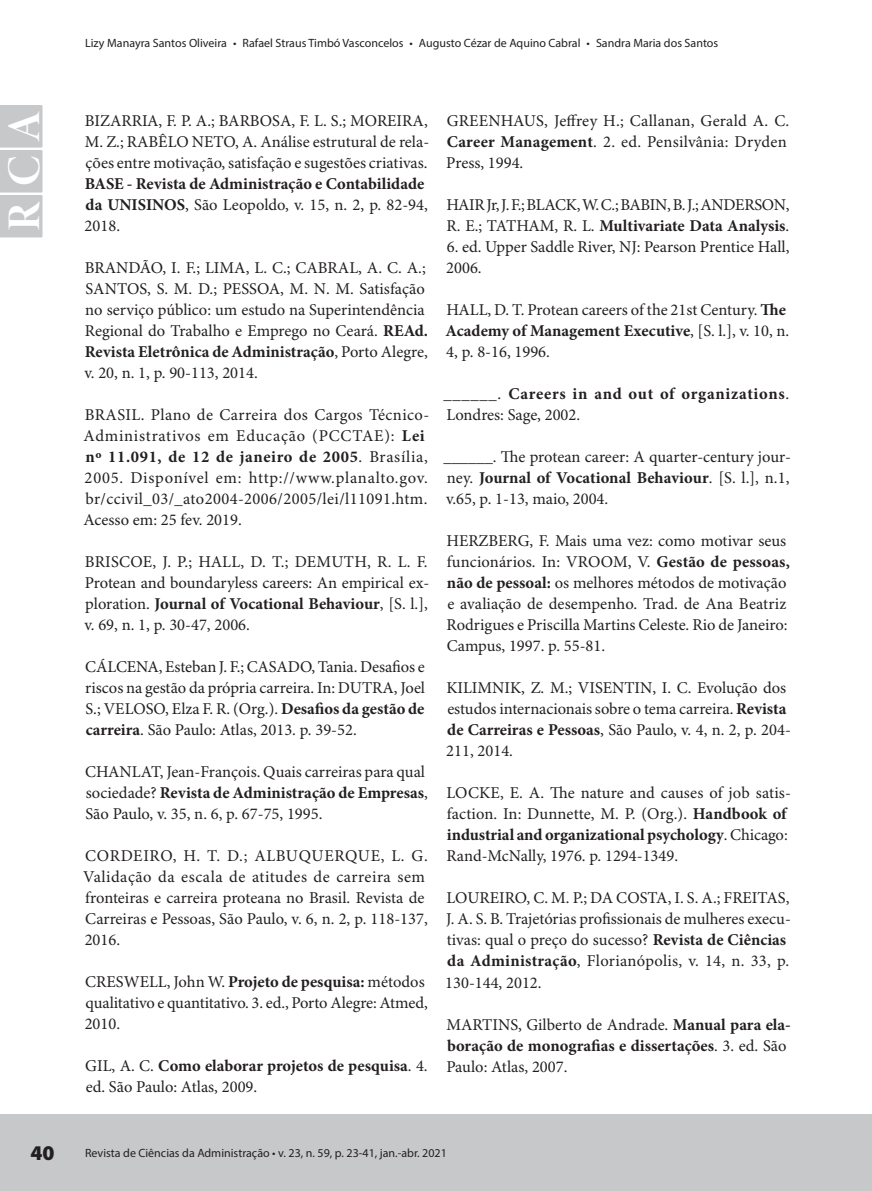
<style>
.page{position:relative;width:872px;height:1191px;background:#fff}
.page>*{position:absolute;margin:0;border:0;box-sizing:border-box;transform-origin:0 0}
.t1{font:46.8px "Minion Pro Bold Disp";color:#fff}
.t2{font:900 21px "Myriad Pro";color:#231f20}
.t3{font:16.5px/21px "Minion Pro";color:#231f20}
.t4{font:16.5px/21px "Minion Pro";letter-spacing:.025em;color:#231f20}
.t5{font:700 16.5px/21px "Minion Pro";letter-spacing:.01em;color:#231f20}
.t6{font:16.5px/21px "Minion Pro";letter-spacing:-.02em;color:#231f20}
.t7{font:700 16.5px/21px "Minion Pro";letter-spacing:.04em;color:#231f20}
.t8{font:12px "Myriad Pro";color:#231f20}
.s1{font-weight:400}
.s2{font-weight:700}
</style>
<div class="page">
<div style="left:0;top:1114px;width:872px;height:77px;background:#c7c8ca"></div>
<div style="left:0;top:105px;width:43px;height:132px;background:#c7c8ca"></div>
<p class="t8" style="left:85px;top:35px;width:634px">Lizy Manayra Santos Oliveira • Rafael Straus Timbó Vasconcelos • Augusto Cézar de Aquino Cabral • Sandra Maria dos Santos</p>
<h1 class="t1" style="left:-4px;top:231px;width:121px;rotate:-90deg">RCA</h1>
<p class="t3" style="left:85px;top:111px;width:346px;text-align:justify">BIZARRIA, F. P. A.; BARBOSA, F. L. S.; MOREIRA, M. Z.; RABÊLO NETO, A. Análise estrutural de rela&shy;ções entre motivação, satisfação e sugestões criativas.</p>
<p class="t5" style="left:85px;top:174px;width:345px">BASE - Revista de Administração e Contabilidade da UNISINOS<span class="s1">, São Leopoldo, v. 15, n. 2, p. 82-94,<br>2018.</span></p>
<p class="t3" style="left:84px;top:258px;width:345px">BRANDÃO, I. F.; LIMA, L. C.; CABRAL, A. C. A.; SANTOS, S. M. D.; PESSOA, M. N. M. Satisfação no serviço público: um estudo na Superintendência Regional do Trabalho e Emprego no Ceará. <span class="s2">REAd.<br>Revista Eletrônica de Administração</span>, Porto Alegre, v. 20, n. 1, p. 90-113, 2014.</p>
<p class="t4" style="left:84px;top:405px;width:347px">BRASIL. Plano de Carreira dos Cargos Técnico-Administrativos em Educação (PCCTAE): <span class="s2">Lei nº 11.091, de 12 de janeiro de 2005</span>. Brasília, 2005. Disponível em: http://www.planalto.gov. br/ccivil_03/_ato2004-2006/2005/lei/l11091.htm.<br>Acesso em: 25 fev. 2019.</p>
<p class="t3" style="left:84px;top:552px;width:346px;text-align:justify">BRISCOE, J. P.; HALL, D. T.; DEMUTH, R. L. F.<br>Protean and boundaryless careers: An empirical ex&shy;ploration. <span class="s2">Journal of Vocational Behaviour</span>, [S. l.], v. 69, n. 1, p. 30-47, 2006.</p>
<p class="t3" style="left:85px;top:657px;width:341px;text-align:justify">CÁLCENA, Esteban J. F.; CASADO, Tania. Desafios e riscos na gestão da própria carreira. In: DUTRA, Joel S.; VELOSO, Elza F. R. (Org.). <span class="s2">Desafios da gestão de carreira</span>. São Paulo: Atlas, 2013. p. 39-52.</p>
<p class="t3" style="left:85px;top:762px;width:344px">CHANLAT, Jean-François. Quais carreiras para qual sociedade? <span class="s2">Revista de Administração de Empresas</span>,<br>São Paulo, v. 35, n. 6, p. 67-75, 1995.</p>
<p class="t3" style="left:83px;top:846px;width:346px">CORDEIRO, H. T. D.; ALBUQUERQUE, L. G.<br>Validação da escala de atitudes de carreira sem fronteiras e carreira proteana no Brasil. Revista de Carreiras e Pessoas, São Paulo, v. 6, n. 2, p. 118-137, 2016.</p>
<p class="t3" style="left:85px;top:972px;width:345px">CRESWELL, John W. <span class="s2">Projeto de pesquisa:</span> métodos qualitativo e quantitativo. 3. ed., Porto Alegre: Atmed,<br>2010.</p>
<p class="t3" style="left:85px;top:1056px;width:344px">GIL, A. C. <span class="s2">Como elaborar projetos de pesquisa</span>. 4. ed. São Paulo: Atlas, 2009.</p>
<p class="t3" style="left:446px;top:111px;width:344px">GREENHAUS, Jeffrey H.; Callanan, Gerald A. C.<br><span class="s2">Career Management</span>. 2. ed. Pensilvânia: Dryden<br>Press, 1994.</p>
<p class="t6" style="left:446px;top:195px;width:344px">HAIR Jr, J. F.; BLACK, W. C.; BABIN, B. J.; ANDERSON,<br>R. E.; TATHAM, R. L. <span class="s2">Multivariate Data Analysis</span>.</p>
<p class="t3" style="left:446px;top:237px;width:345px">6. ed. Upper Saddle River, NJ: Pearson Prentice Hall,<br>2006.</p>
<p class="t3" style="left:445px;top:300px;width:345px">HALL, D. T. Protean careers of the 21st Century. <span class="s2">The<br>Academy of Management Executive</span>, [S. l.], v. 10, n.<br>4, p. 8-16, 1996.</p>
<p class="t7" style="left:443px;top:384px;width:347px"><span class="s1">______.</span> Careers in and out of organizations<span class="s1">.<br>Londres: Sage, 2002.</span></p>
<p class="t3" style="left:443px;top:447px;width:349px;text-align:justify">______. The protean career: A quarter-century jour&shy;ney. <span class="s2">Journal of Vocational Behaviour</span>. [S. l.], n.1, v.65, p. 1-13, maio, 2004.</p>
<p class="t3" style="left:446px;top:531px;width:345px">HERZBERG, F. Mais uma vez: como motivar seus funcionários. In: VROOM, V. <span class="s2">Gestão de pessoas, não de pessoal:</span> os melhores métodos de motivação e avaliação de desempenho. Trad. de Ana Beatriz Rodrigues e Priscilla Martins Celeste. Rio de Janeiro:<br>Campus, 1997. p. 55-81.</p>
<p class="t3" style="left:446px;top:678px;width:346px">KILIMNIK, Z. M.; VISENTIN, I. C. Evolução dos estudos internacionais sobre o tema carreira. <span class="s2">Revista de Carreiras e Pessoas</span>, São Paulo, v. 4, n. 2, p. 204- 211, 2014.</p>
<p class="t3" style="left:446px;top:783px;width:346px">LOCKE, E. A. The nature and causes of job satis&shy;faction. In: Dunnette, M. P. (Org.). <span class="s2">Handbook of industrial and organizational psychology</span>. Chicago:<br>Rand-McNally, 1976. p. 1294-1349.</p>
<p class="t3" style="left:445px;top:888px;width:347px">LOUREIRO, C. M. P.; DA COSTA, I. S. A.; FREITAS, J. A. S. B. Trajetórias profissionais de mulheres execu&shy;tivas: qual o preço do sucesso? <span class="s2">Revista de Ciências da Administração</span>, Florianópolis, v. 14, n. 33, p.<br>130-144, 2012.</p>
<p class="t3" style="left:446px;top:1014px;width:346px">MARTINS, Gilberto de Andrade. <span class="s2">Manual para ela&shy;boração de monografias e dissertações</span>. 3. ed. São<br>Paulo: Atlas, 2007.</p>
<p class="t2" style="left:30px;top:1141px;width:26px">40</p>
<p class="t8" style="left:85px;top:1145px;width:363px">Revista de Ciências da Administração • v. 23, n. 59, p. 23-41, jan.-abr. 2021</p>
</div>
